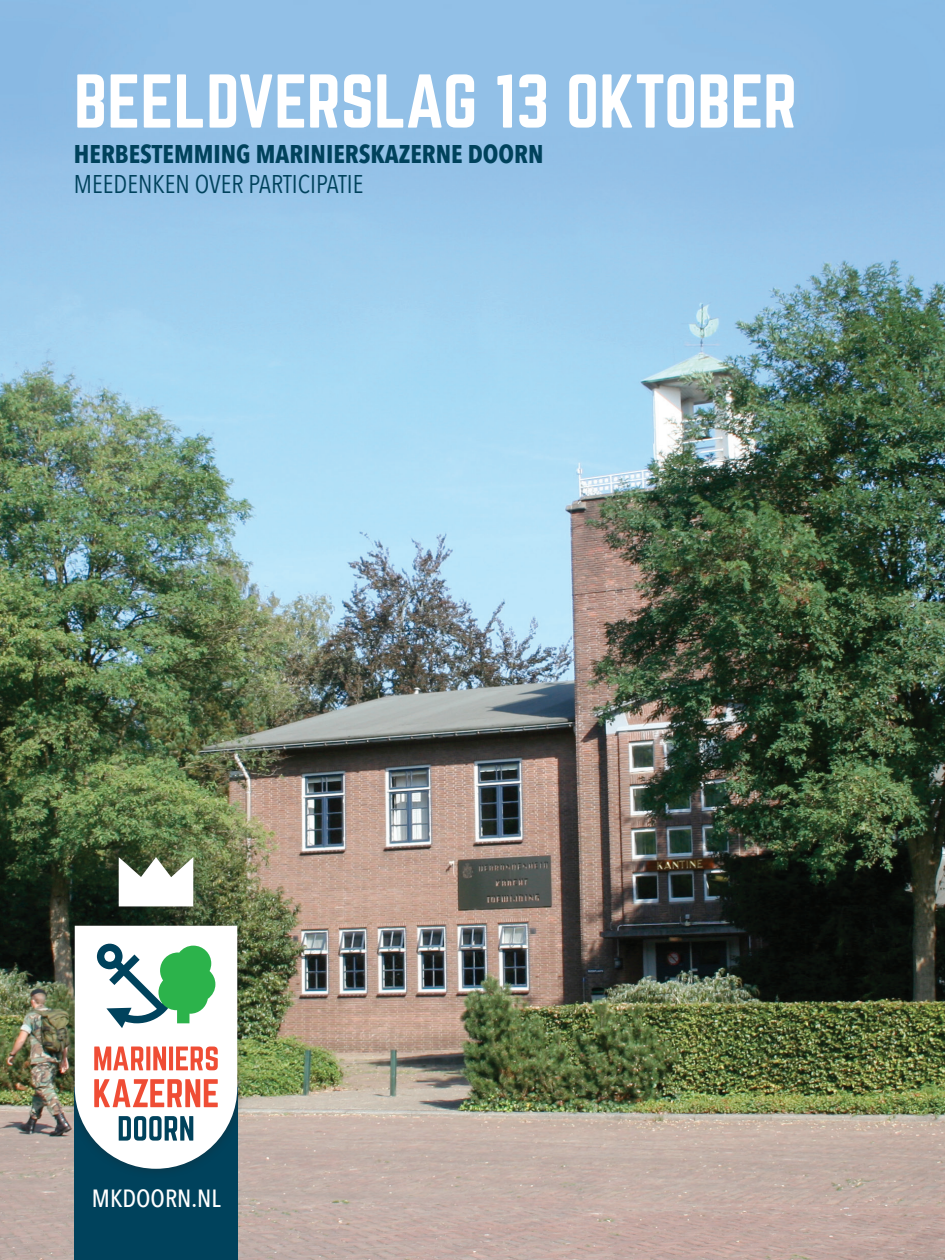
<style>
.page{position:relative;width:945px;height:1260px;background:#fff}
.page>*{position:absolute;margin:0;border:0;box-sizing:border-box;transform-origin:0 0}
.t1{font:66.5px "Norwester";color:#fff}
.t2{font:700 25.55px "Avenir Next Condensed";color:#00425c}
.t3{font:25.55px "Avenir Next Condensed";color:#00425c}
.t4{font:500 24.85px "Avenir Next Condensed";color:#fff}
</style>
<div class="page">
<img style="left:0;top:0;width:945px;height:1260px">
<div style="left:74px;top:1087px;width:164px;height:139px;background:#00425c"></div>
<div style="left:74px;top:1220px;width:164px;height:40px;background:#00425c"></div>
<div style="left:64px;top:915px;width:184px;height:264px;background:#231f20;opacity:.4"></div>
<div style="left:108px;top:848px;width:96px;height:69px;background:#231f20;opacity:.4"></div>
<svg style="left:119px;top:857px;width:74px;height:49px"></svg>
<svg style="left:75px;top:926px;width:162px;height:243px"></svg>
<h1 class="t1" style="left:74px;top:69px;width:725px">BEELDVERSLAG 13 OKTOBER</h1>
<p class="t2" style="left:74px;top:138px;width:471px">HERBESTEMMING MARINIERSKAZERNE DOORN</p>
<p class="t3" style="left:74px;top:163px;width:291px">MEEDENKEN OVER PARTICIPATIE</p>
<p class="t4" style="left:92px;top:1183px;width:130px">MKDOORN.NL</p>
</div>
